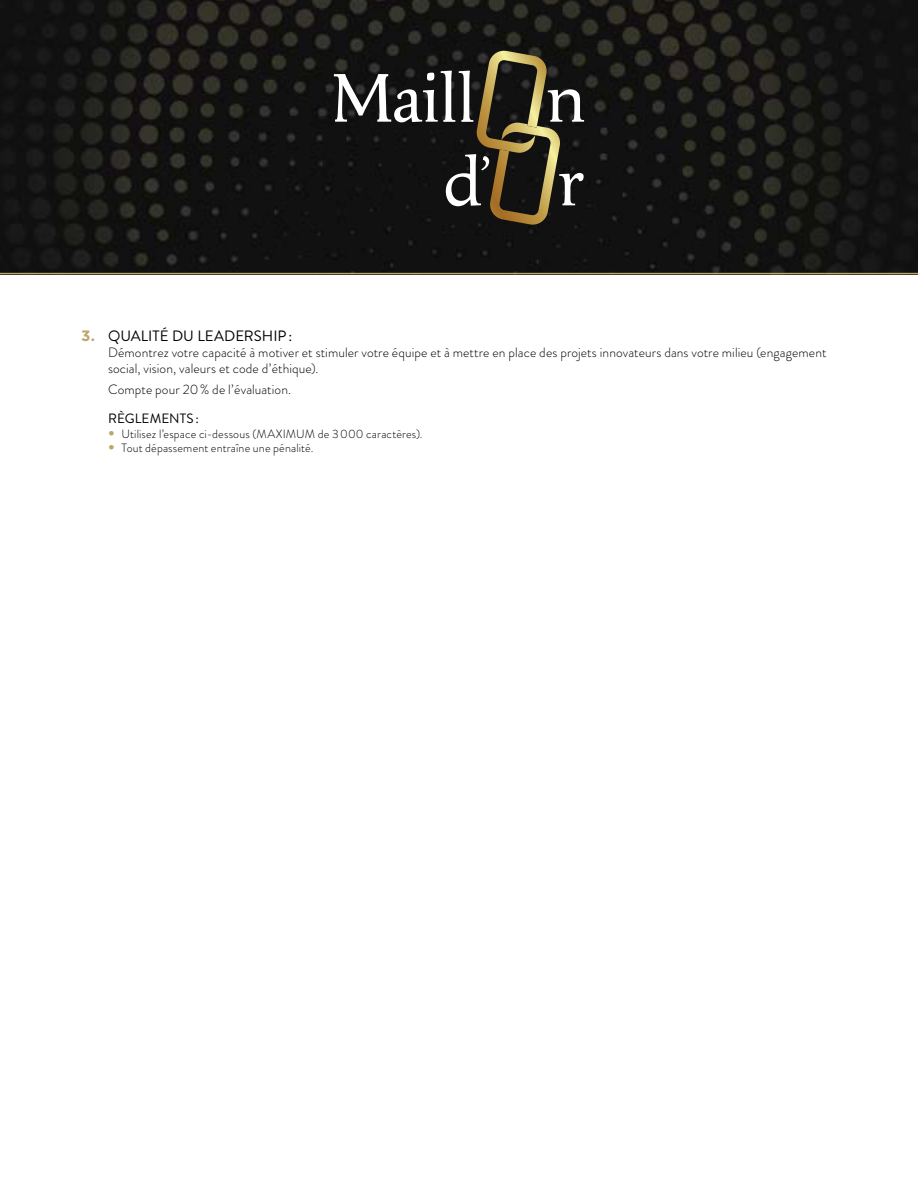
<style>
.page{position:relative;width:918px;height:1188px;background:#fff}
.page>*{position:absolute;margin:0;border:0;box-sizing:border-box;transform-origin:0 0}
.t1{font:15px "Brandon Grotesque";letter-spacing:.005em;color:#000}
.t2{font:300 13.5px/16.2px "Brandon Grotesque";letter-spacing:.005em;color:#000}
.t3{font:13.5px "Brandon Grotesque";letter-spacing:.01em;color:#000}
.t4{font:300 12px "Brandon Grotesque";letter-spacing:.015em;color:#000}
.s1{font-family:"Gotham";font-weight:700;color:#baa769}
.s2{font-family:"Gotham";font-weight:900;font-size:13.5px;color:#baa769}
</style>
<div class="page">
<img style="left:0;top:0;width:918px;height:273px">
<svg style="left:334px;top:51px;width:250px;height:174px;background:#39362d"></svg>
<hr style="left:0;top:273px;width:918px;height:1px;background:#baa769">
<p class="t1" style="left:81px;top:325px;width:213px"><span class="s1">3.</span> QUALITÉ DU LEADERSHIP:</p>
<p class="t2" style="left:108px;top:344px;width:720px">Démontrez votre capacité à motiver et stimuler votre équipe et à mettre en place des projets innovateurs dans votre milieu (engagement social, vision, valeurs et code d’éthique).</p>
<p class="t2" style="left:108px;top:381px;width:185px">Compte pour 20% de l’évaluation.</p>
<p class="t3" style="left:108px;top:410px;width:92px">RÈGLEMENTS:</p>
<p class="t4" style="left:108px;top:426px;width:316px"><span class="s2">•</span> Utilisez l’espace ci-dessous (MAXIMUM de 3000 caractères).</p>
<p class="t4" style="left:108px;top:440px;width:207px"><span class="s2">•</span> Tout dépassement entraîne une pénalité.</p>
</div>
